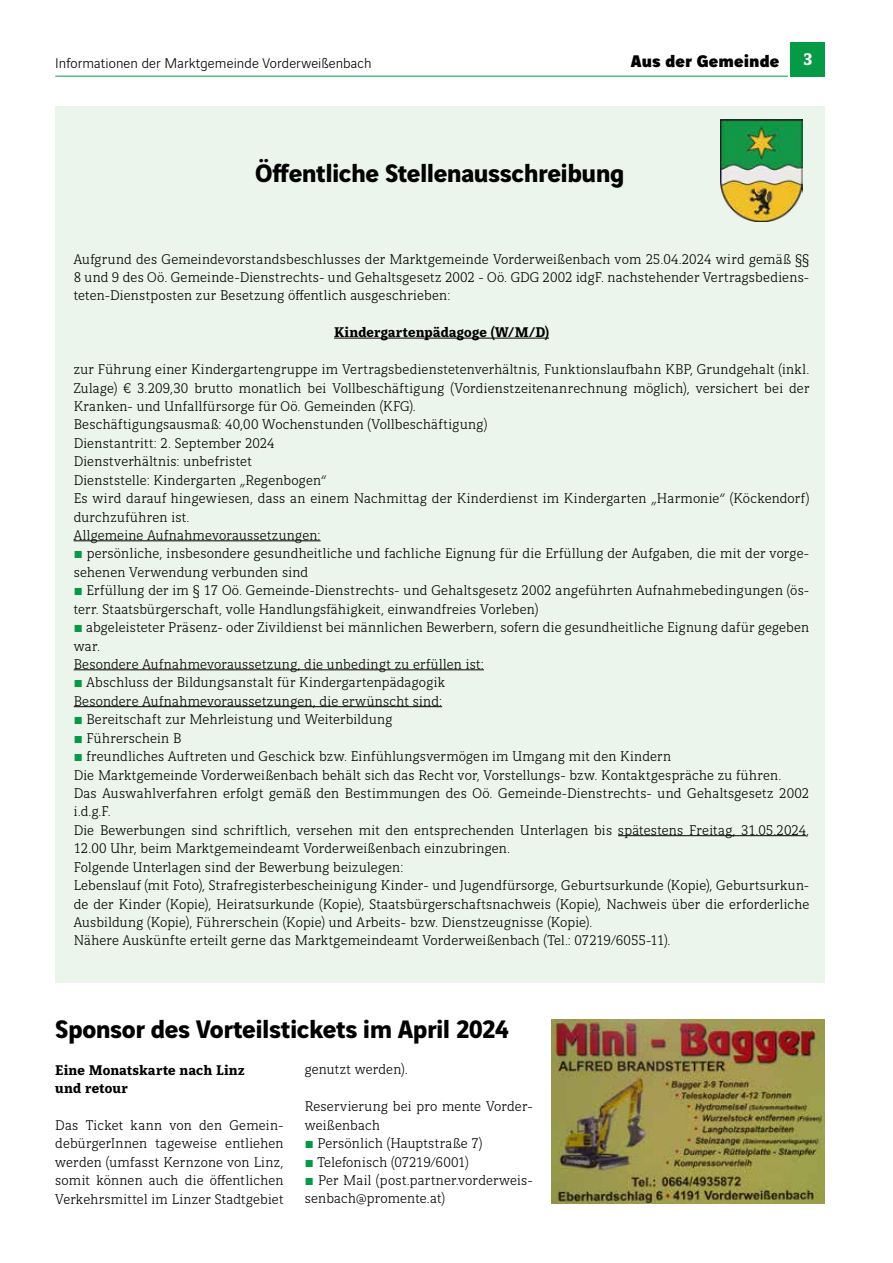
<style>
.page{position:relative;width:893px;height:1263px;background:#fff}
.page>*{position:absolute;margin:0;border:0;box-sizing:border-box;transform-origin:0 0}
.t1{font:700 27px "Vinci Sans";letter-spacing:-.02em;color:#000}
.t2{font:900 18px "Vinci Sans";letter-spacing:.005em;color:#000}
.t3{font:700 18px "Vinci Serif";color:#fff}
.t4{font:300 15px/18.5px "Vinci Serif";letter-spacing:.015em;color:#000;text-align:justify}
.t5{font:700 15px/18.5px "Vinci Serif";letter-spacing:.01em;color:#000}
.t6{font:300 15px "Vinci Sans";letter-spacing:.005em;color:#000}
.s1{color:#049a46}
</style>
<div class="page">
<div style="left:791px;top:43px;width:34px;height:34px;background:#049a46"></div>
<hr style="left:55px;top:76px;width:733px;height:1px;background:#049a46">
<div style="left:55px;top:106px;width:770px;height:876px;background:#ecf5eb"></div>
<img style="left:721px;top:120px;width:81px;height:102px">
<hr style="left:334px;top:338px;width:215px;height:1px;background:#000">
<hr style="left:74px;top:540px;width:247px;height:1px;background:#000">
<hr style="left:74px;top:669px;width:410px;height:1px;background:#000">
<hr style="left:74px;top:706px;width:368px;height:1px;background:#000">
<hr style="left:618px;top:835px;width:188px;height:1px;background:#000">
<img style="left:551px;top:1019px;width:274px;height:184px">
<p class="t6" style="left:55px;top:52px;width:318px">Informationen der Marktgemeinde Vorderweißenbach</p>
<p class="t2" style="left:631px;top:46px;width:150px">Aus der Gemeinde</p>
<p class="t3" style="left:803px;top:46px;width:10px">3</p>
<h1 class="t1" style="left:255px;top:152px;width:371px">Öffentliche Stellenausschreibung</h1>
<p class="t4" style="left:74px;top:248px;width:737px">Aufgrund des Gemeindevorstandsbeschlusses der Marktgemeinde Vorderweißenbach vom 25.04.2024 wird gemäß §§ 8 und 9 des Oö. Gemeinde-Dienstrechts- und Gehaltsgesetz 2002 - Oö. GDG 2002 idgF. nachstehender Vertragsbediens&shy;teten-Dienstposten zur Besetzung öffentlich ausgeschrieben:</p>
<p class="t5" style="left:334px;top:322px;width:216px">Kindergartenpädagoge (W/M/D)</p>
<p class="t4" style="left:74px;top:359px;width:737px;text-align:left">zur Führung einer Kindergartengruppe im Vertragsbedienstetenverhältnis, Funktionslaufbahn KBP, Grundgehalt (inkl.<br>Zulage) € 3.209,30 brutto monatlich bei Vollbeschäftigung (Vordienstzeitenanrechnung möglich), versichert bei der Kranken- und Unfallfürsorge für Oö. Gemeinden (KFG).<br>Beschäftigungsausmaß: 40,00 Wochenstunden (Vollbeschäftigung)<br>Dienstantritt: 2. September 2024<br>Dienstverhältnis: unbefristet<br>Dienststelle: Kindergarten „Regenbogen“<br>Es wird darauf hingewiesen, dass an einem Nachmittag der Kinderdienst im Kindergarten „Harmonie“ (Köckendorf) durchzuführen ist.<br>Allgemeine Aufnahmevoraussetzungen:<br><span class="s1">b</span> persönliche, insbesondere gesundheitliche und fachliche Eignung für die Erfüllung der Aufgaben, die mit der vorge&shy;sehenen Verwendung verbunden sind<br><span class="s1">b</span> Erfüllung der im § 17 Oö. Gemeinde-Dienstrechts- und Gehaltsgesetz 2002 angeführten Aufnahmebedingungen (ös&shy;terr. Staatsbürgerschaft, volle Handlungsfähigkeit, einwandfreies Vorleben)<br><span class="s1">b</span> abgeleisteter Präsenz- oder Zivildienst bei männlichen Bewerbern, sofern die gesundheitliche Eignung dafür gegeben war.<br>Besondere Aufnahmevoraussetzung, die unbedingt zu erfüllen ist:<br><span class="s1">b</span> Abschluss der Bildungsanstalt für Kindergartenpädagogik<br>Besondere Aufnahmevoraussetzungen, die erwünscht sind:<br><span class="s1">b</span> Bereitschaft zur Mehrleistung und Weiterbildung<br><span class="s1">b</span> Führerschein B<br><span class="s1">b</span> freundliches Auftreten und Geschick bzw. Einfühlungsvermögen im Umgang mit den Kindern<br>Die Marktgemeinde Vorderweißenbach behält sich das Recht vor, Vorstellungs- bzw. Kontaktgespräche zu führen.<br>Das Auswahlverfahren erfolgt gemäß den Bestimmungen des Oö. Gemeinde-Dienstrechts- und Gehaltsgesetz 2002 i.d.g.F.<br>Die Bewerbungen sind schriftlich, versehen mit den entsprechenden Unterlagen bis spätestens Freitag, 31.05.2024, 12.00 Uhr, beim Marktgemeindeamt Vorderweißenbach einzubringen.<br>Folgende Unterlagen sind der Bewerbung beizulegen:<br>Lebenslauf (mit Foto), Strafregisterbescheinigung Kinder- und Jugendfürsorge, Geburtsurkunde (Kopie), Geburtsurkun&shy;de der Kinder (Kopie), Heiratsurkunde (Kopie), Staatsbürgerschaftsnachweis (Kopie), Nachweis über die erforderliche Ausbildung (Kopie), Führerschein (Kopie) und Arbeits- bzw. Dienstzeugnisse (Kopie).<br>Nähere Auskünfte erteilt gerne das Marktgemeindeamt Vorderweißenbach (Tel.: 07219/6055-11).</p>
<h1 class="t1" style="left:55px;top:1007px;width:455px">Sponsor des Vorteilstickets im April 2024</h1>
<p class="t5" style="left:55px;top:1059px;width:191px">Eine Monatskarte nach Linz und retour</p>
<p class="t4" style="left:55px;top:1115px;width:230px">Das Ticket kann von den Gemein&shy;debürgerInnen tageweise entliehen werden (umfasst Kernzone von Linz, somit können auch die öffentlichen Verkehrsmittel im Linzer Stadtgebiet</p>
<p class="t4" style="left:305px;top:1059px;width:104px">genutzt werden).</p>
<p class="t4" style="left:305px;top:1096px;width:230px;text-align:left">Reservierung bei pro mente Vorder&shy;weißenbach<br><span class="s1">b</span> Persönlich (Hauptstraße 7)<br><span class="s1">b</span> Telefonisch (07219/6001)<br><span class="s1">b</span> Per Mail (post.partner.vorderweis&shy;senbach@promente.at)</p>
</div>
